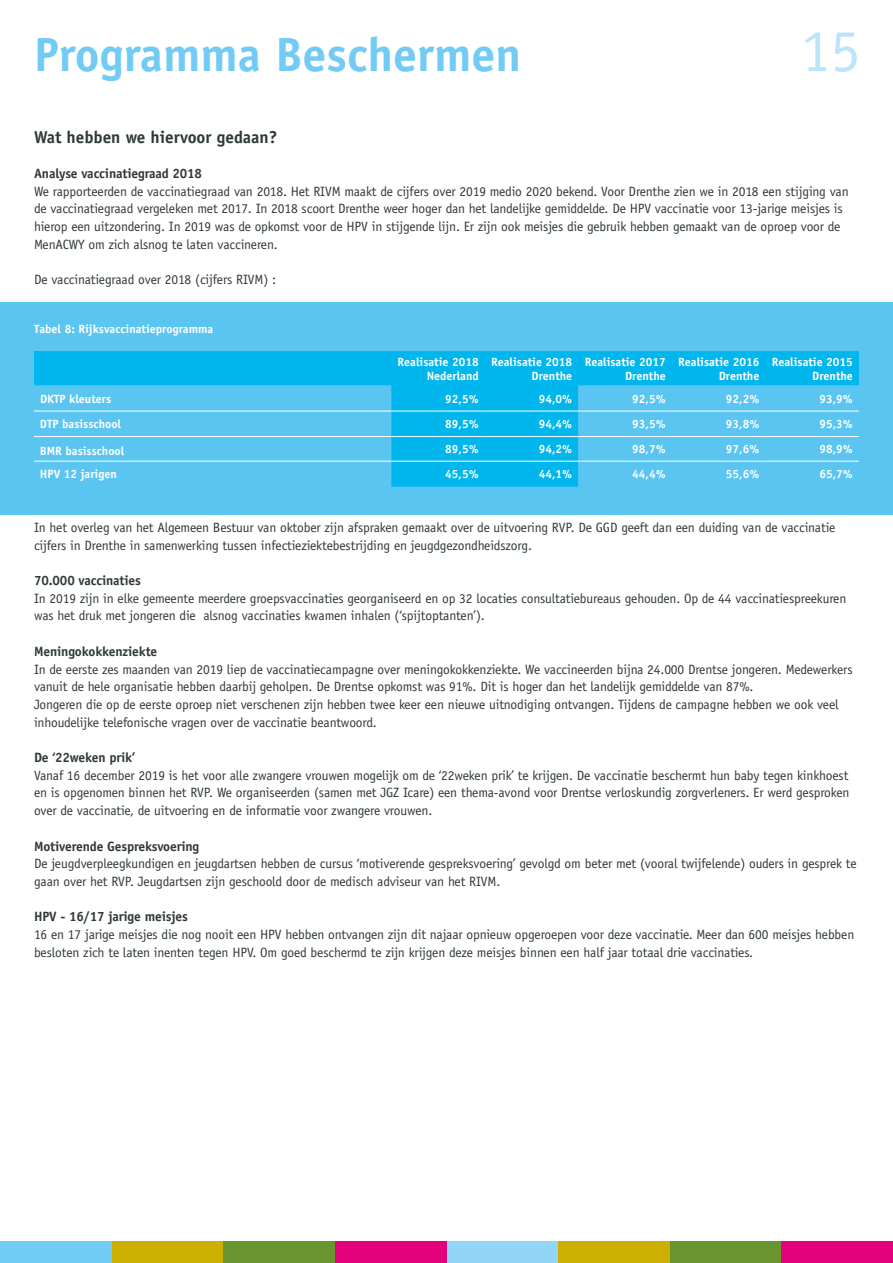
<style>
.page{position:relative;width:893px;height:1263px;background:#fff}
.page>*{position:absolute;margin:0;border:0;box-sizing:border-box;transform-origin:0 0}
.t1{font:60px "Officina Sans Std";color:#bce4fa}
.t2{font:700 48px "Officina Sans Std";color:#71cbf4}
.t3{font:700 17.25px "Officina Sans Std";color:#303a34}
.t4{font:13.5px/17.7px "Officina Sans Std";letter-spacing:-.01em;color:#303a34}
.t5{font:700 13.5px "Officina Sans Std";letter-spacing:-.01em;color:#303a34}
.t6{font:700 12px/13.8px "Officina Sans Std";color:#fff;text-align:right}
</style>
<div class="page">
<div style="left:111px;top:1242px;width:112px;height:21px;background:#ccaf01"></div>
<div style="left:223px;top:1242px;width:112px;height:21px;background:#69942e"></div>
<div style="left:446px;top:1242px;width:112px;height:21px;background:#93d5f6"></div>
<div style="left:335px;top:1242px;width:111px;height:21px;background:#e3007a"></div>
<div style="left:0;top:1242px;width:112px;height:21px;background:#71cbf4"></div>
<div style="left:558px;top:1242px;width:112px;height:21px;background:#ccaf01"></div>
<div style="left:670px;top:1242px;width:111px;height:21px;background:#69942e"></div>
<div style="left:781px;top:1242px;width:112px;height:21px;background:#e3007a"></div>
<div style="left:0;top:302px;width:893px;height:212px;background:#5bc5f2"></div>
<div style="left:34px;top:351px;width:825px;height:34px;background:#00b6ed"></div>
<svg style="left:34px;top:385px;width:825px;height:102px"></svg>
<hr style="left:34px;top:411px;width:357px;height:1px;background:#fff">
<hr style="left:391px;top:411px;width:94px;height:1px;background:#fff">
<hr style="left:485px;top:411px;width:93px;height:1px;background:#fff">
<hr style="left:578px;top:411px;width:94px;height:1px;background:#fff">
<hr style="left:672px;top:411px;width:93px;height:1px;background:#fff">
<hr style="left:765px;top:411px;width:94px;height:1px;background:#fff">
<hr style="left:34px;top:436px;width:357px;height:1px;background:#fff">
<hr style="left:391px;top:436px;width:94px;height:1px;background:#fff">
<hr style="left:485px;top:436px;width:93px;height:1px;background:#fff">
<hr style="left:578px;top:436px;width:94px;height:1px;background:#fff">
<hr style="left:672px;top:436px;width:93px;height:1px;background:#fff">
<hr style="left:765px;top:436px;width:94px;height:1px;background:#fff">
<hr style="left:34px;top:461px;width:357px;height:1px;background:#fff">
<hr style="left:391px;top:461px;width:94px;height:1px;background:#fff">
<hr style="left:485px;top:461px;width:93px;height:1px;background:#fff">
<hr style="left:578px;top:461px;width:94px;height:1px;background:#fff">
<hr style="left:672px;top:461px;width:93px;height:1px;background:#fff">
<hr style="left:765px;top:461px;width:94px;height:1px;background:#fff">
<h2 class="t2" style="left:34px;top:25px;width:489px">Programma Beschermen</h2>
<h1 class="t1" style="left:800px;top:16px;width:61px">15</h1>
<p class="t3" style="left:34px;top:126px;width:245px">Wat hebben we hiervoor gedaan?</p>
<p class="t5" style="left:34px;top:165px;width:170px">Analyse vaccinatiegraad 2018</p>
<p class="t4" style="left:34px;top:182px;width:816px">We rapporteerden de vaccinatiegraad van 2018. Het RIVM maakt de cijfers over 2019 medio 2020 bekend. Voor Drenthe zien we in 2018 een stijging van de vaccinatiegraad vergeleken met 2017. In 2018 scoort Drenthe weer hoger dan het landelijke gemiddelde. De HPV vaccinatie voor 13-jarige meisjes is hierop een uitzondering. In 2019 was de opkomst voor de HPV in stijgende lijn. Er zijn ook meisjes die gebruik hebben gemaakt van de oproep voor de MenACWY om zich alsnog te laten vaccineren.</p>
<p class="t4" style="left:34px;top:271px;width:244px">De vaccinatiegraad over 2018 (cijfers RIVM) :</p>
<p class="t6" style="left:34px;top:322px;width:181px">Tabel 8: Rijksvaccinatieprogramma</p>
<p class="t6" style="left:398px;top:355px;width:83px">Realisatie 2018<br>Nederland</p>
<p class="t6" style="left:491px;top:355px;width:83px">Realisatie 2018<br>Drenthe</p>
<p class="t6" style="left:585px;top:355px;width:83px">Realisatie 2017<br>Drenthe</p>
<p class="t6" style="left:678px;top:355px;width:83px">Realisatie 2016<br>Drenthe</p>
<p class="t6" style="left:772px;top:355px;width:83px">Realisatie 2015<br>Drenthe</p>
<p class="t6" style="left:40px;top:391px;width:73px">DKTP kleuters</p>
<p class="t6" style="left:445px;top:391px;width:35px">92,5%</p>
<p class="t6" style="left:539px;top:391px;width:35px">94,0%</p>
<p class="t6" style="left:632px;top:391px;width:35px">92,5%</p>
<p class="t6" style="left:726px;top:391px;width:35px">92,2%</p>
<p class="t6" style="left:819px;top:391px;width:35px">93,9%</p>
<p class="t6" style="left:40px;top:417px;width:83px">DTP basisschool</p>
<p class="t6" style="left:445px;top:417px;width:35px">89,5%</p>
<p class="t6" style="left:539px;top:417px;width:35px">94,4%</p>
<p class="t6" style="left:632px;top:417px;width:35px">93,5%</p>
<p class="t6" style="left:726px;top:417px;width:35px">93,8%</p>
<p class="t6" style="left:819px;top:417px;width:35px">95,3%</p>
<p class="t6" style="left:40px;top:444px;width:86px">BMR basisschool</p>
<p class="t6" style="left:445px;top:442px;width:35px">89,5%</p>
<p class="t6" style="left:539px;top:442px;width:35px">94,2%</p>
<p class="t6" style="left:632px;top:442px;width:35px">98,7%</p>
<p class="t6" style="left:726px;top:442px;width:35px">97,6%</p>
<p class="t6" style="left:819px;top:442px;width:35px">98,9%</p>
<p class="t6" style="left:40px;top:467px;width:78px">HPV 12 jarigen</p>
<p class="t6" style="left:445px;top:467px;width:35px">45,5%</p>
<p class="t6" style="left:539px;top:467px;width:35px">44,1%</p>
<p class="t6" style="left:632px;top:467px;width:35px">44,4%</p>
<p class="t6" style="left:726px;top:467px;width:35px">55,6%</p>
<p class="t6" style="left:819px;top:467px;width:35px">65,7%</p>
<p class="t4" style="left:34px;top:519px;width:803px">In het overleg van het Algemeen Bestuur van oktober zijn afspraken gemaakt over de uitvoering RVP. De GGD geeft dan een duiding van de vaccinatie cijfers in Drenthe in samenwerking tussen infectieziektebestrijding en jeugdgezondheidszorg.</p>
<p class="t5" style="left:34px;top:572px;width:108px">70.000 vaccinaties</p>
<p class="t4" style="left:34px;top:589px;width:814px">In 2019 zijn in elke gemeente meerdere groepsvaccinaties georganiseerd en op 32 locaties consultatiebureaus gehouden. Op de 44 vaccinatiespreekuren was het druk met jongeren die alsnog vaccinaties kwamen inhalen (‘spijtoptanten’).</p>
<p class="t5" style="left:34px;top:643px;width:125px">Meningokokkenziekte</p>
<p class="t4" style="left:34px;top:660px;width:820px">In de eerste zes maanden van 2019 liep de vaccinatiecampagne over meningokokkenziekte. We vaccineerden bijna 24.000 Drentse jongeren. Medewerkers vanuit de hele organisatie hebben daarbij geholpen. De Drentse opkomst was 91%. Dit is hoger dan het landelijk gemiddelde van 87%.<br>Jongeren die op de eerste oproep niet verschenen zijn hebben twee keer een nieuwe uitnodiging ontvangen. Tijdens de campagne hebben we ook veel inhoudelijke telefonische vragen over de vaccinatie beantwoord.</p>
<p class="t5" style="left:34px;top:749px;width:103px">De ‘22weken prik’</p>
<p class="t4" style="left:34px;top:766px;width:817px;text-align:justify">Vanaf 16 december 2019 is het voor alle zwangere vrouwen mogelijk om de ‘22weken prik’ te krijgen. De vaccinatie beschermt hun baby tegen kinkhoest en is opgenomen binnen het RVP. We organiseerden (samen met JGZ Icare) een thema-avond voor Drentse verloskundig zorgverleners. Er werd gesproken over de vaccinatie, de uitvoering en de informatie voor zwangere vrouwen.</p>
<p class="t5" style="left:34px;top:837px;width:167px">Motiverende Gespreksvoering</p>
<p class="t4" style="left:34px;top:855px;width:824px">De jeugdverpleegkundigen en jeugdartsen hebben de cursus ‘motiverende gespreksvoering’ gevolgd om beter met (vooral twijfelende) ouders in gesprek te gaan over het RVP. Jeugdartsen zijn geschoold door de medisch adviseur van het RIVM.</p>
<p class="t5" style="left:34px;top:908px;width:155px">HPV - 16/17 jarige meisjes</p>
<p class="t4" style="left:34px;top:926px;width:822px">16 en 17 jarige meisjes die nog nooit een HPV hebben ontvangen zijn dit najaar opnieuw opgeroepen voor deze vaccinatie. Meer dan 600 meisjes hebben besloten zich te laten inenten tegen HPV. Om goed beschermd te zijn krijgen deze meisjes binnen een half jaar totaal drie vaccinaties.</p>
</div>
